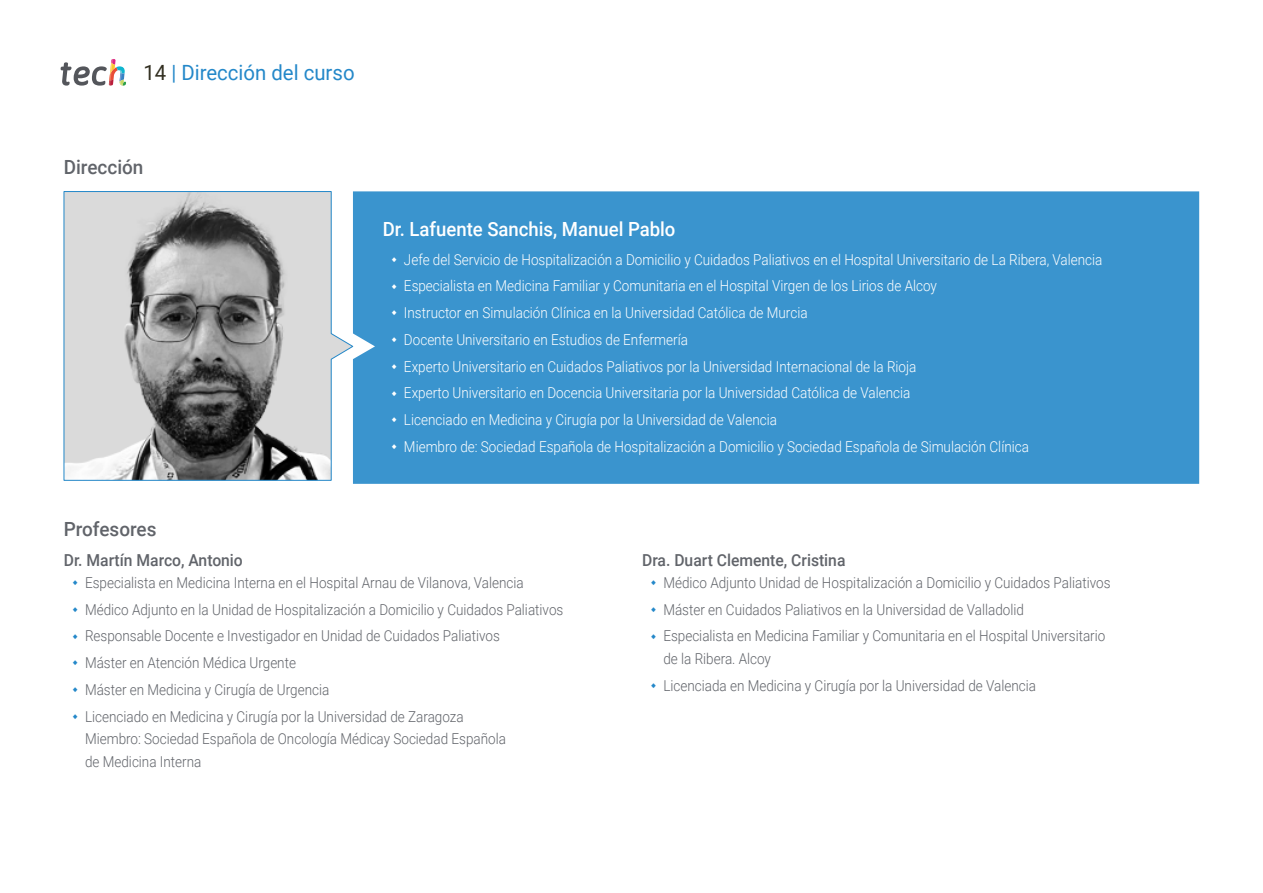
<style>
.page{position:relative;width:1263px;height:893px;background:#fff}
.page>*{position:absolute;margin:0;border:0;box-sizing:border-box;transform-origin:0 0}
.t1{font:21px "Roboto";color:#2488c9}
.t2{font:500 19.5px "Roboto";color:#fff;scale:.95 1}
.t3{font:500 19.5px "Roboto";color:#61646a}
.t4{font:500 16.5px "Roboto";color:#61646a;scale:.95 1}
.t5{font:300 15px/26.7px "Roboto";color:#61646a;scale:.9 1}
.t6{font:300 15px/26.7px "Roboto";color:#fff;scale:.9 1}
.s1{color:#312e20}
</style>
<div class="page">
<div style="left:353px;top:191px;width:846px;height:293px;background:#3a94ce"></div>
<svg style="left:64px;top:191px;width:289px;height:290px;background:#acadae"></svg>
<svg style="left:61px;top:59px;width:65px;height:27px"></svg>
<svg style="left:392px;top:257px;width:5px;height:5px"></svg>
<svg style="left:392px;top:284px;width:5px;height:5px"></svg>
<svg style="left:392px;top:310px;width:5px;height:5px"></svg>
<svg style="left:392px;top:337px;width:5px;height:5px"></svg>
<svg style="left:392px;top:364px;width:5px;height:5px"></svg>
<svg style="left:392px;top:391px;width:5px;height:5px"></svg>
<svg style="left:392px;top:417px;width:5px;height:5px"></svg>
<svg style="left:392px;top:444px;width:5px;height:5px"></svg>
<h1 class="t1" style="left:144px;top:57px;width:213px"><span class="s1">14</span> | Dirección del curso</h1>
<h2 class="t3" style="left:64px;top:154px;width:81px">Dirección</h2>
<h2 class="t2" style="left:383px;top:215px;width:310px">Dr. Lafuente Sanchis, Manuel Pablo</h2>
<p class="t6" style="left:404px;top:245px;width:778px">Jefe del Servicio de Hospitalización a Domicilio y Cuidados Paliativos en el Hospital Universitario de La Ribera, Valencia Especialista en Medicina Familiar y Comunitaria en el Hospital Virgen de los Lirios de Alcoy<br>Instructor en Simulación Clínica en la Universidad Católica de Murcia<br>Docente Universitario en Estudios de Enfermería<br>Experto Universitario en Cuidados Paliativos por la Universidad Internacional de la Rioja<br>Experto Universitario en Docencia Universitaria por la Universidad Católica de Valencia<br>Licenciado en Medicina y Cirugía por la Universidad de Valencia<br>Miembro de: Sociedad Española de Hospitalización a Domicilio y Sociedad Española de Simulación Clínica</p>
<h2 class="t3" style="left:64px;top:516px;width:94px">Profesores</h2>
<p class="t4" style="left:64px;top:548px;width:190px">Dr. Martín Marco, Antonio</p>
<p class="t5" style="left:85px;top:569px;width:533px">Especialista en Medicina Interna en el Hospital Arnau de Vilanova, Valencia Médico Adjunto en la Unidad de Hospitalización a Domicilio y Cuidados Paliativos Responsable Docente e Investigador en Unidad de Cuidados Paliativos<br>Máster en Atención Médica Urgente<br>Máster en Medicina y Cirugía de Urgencia<br>Licenciado en Medicina y Cirugía por la Universidad de Zaragoza</p>
<p class="t5" style="left:85px;top:727px;width:469px;line-height:22.5px">Miembro: Sociedad Española de Oncología Médicay Sociedad Española de Medicina Interna</p>
<p class="t4" style="left:642px;top:548px;width:216px">Dra. Duart Clemente, Cristina</p>
<p class="t5" style="left:663px;top:569px;width:498px">Médico Adjunto Unidad de Hospitalización a Domicilio y Cuidados Paliativos<br>Máster en Cuidados Paliativos en la Universidad de Valladolid<br>Especialista en Medicina Familiar y Comunitaria en el Hospital Universitario</p>
<p class="t5" style="left:663px;top:645px;width:415px">de la Ribera. Alcoy<br>Licenciada en Medicina y Cirugía por la Universidad de Valencia</p>
</div>
